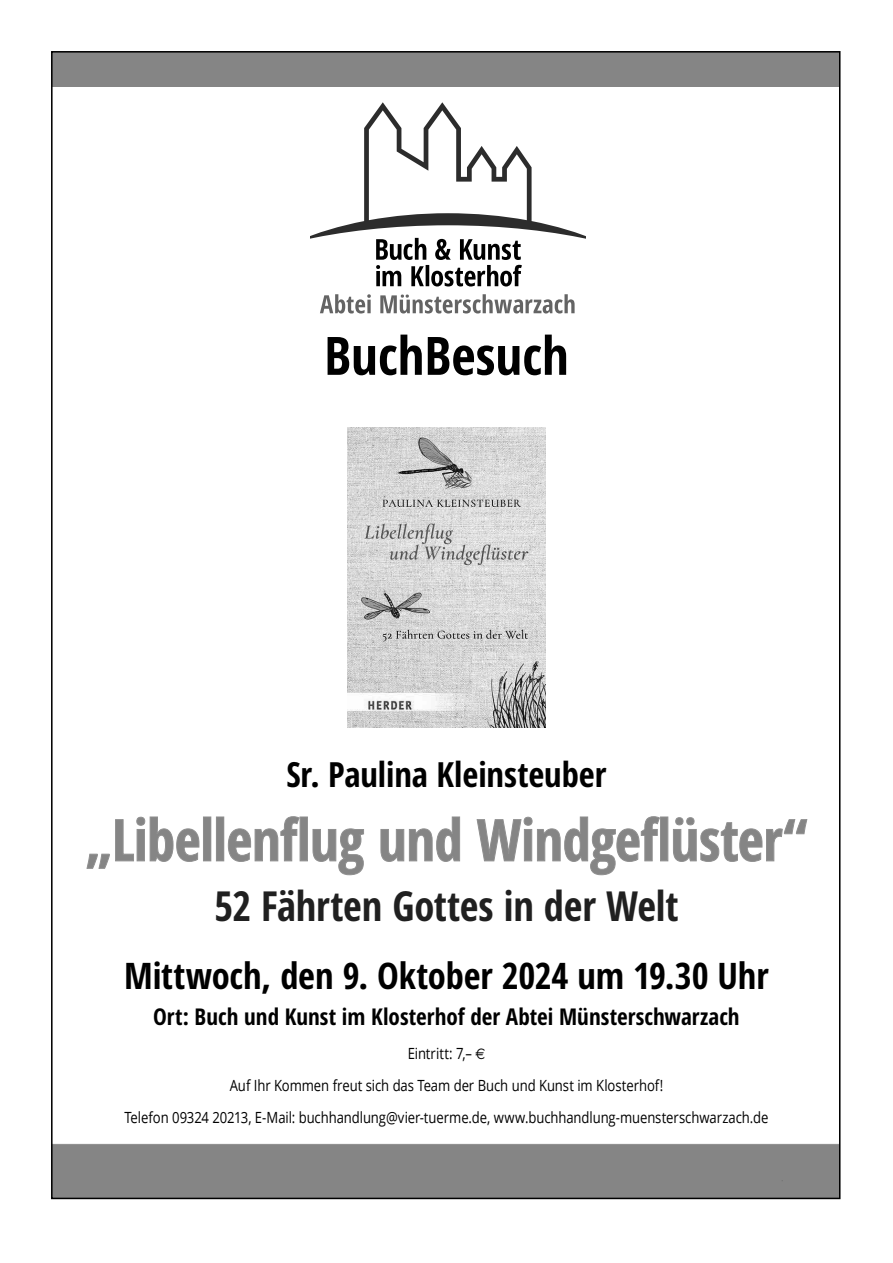
<style>
.page{position:relative;width:893px;height:1263px;background:#fff}
.page>*{position:absolute;margin:0;border:0;box-sizing:border-box;transform-origin:0 0}
.t1{font:700 condensed 57.75px "Open Sans";letter-spacing:-.01em;color:#858585}
.t2{font:700 condensed 52.95px "Open Sans";color:#000}
.t3{font:700 condensed 41.4px "Open Sans";letter-spacing:-.005em;color:#202020}
.t4{font:700 condensed 36.6px "Open Sans";letter-spacing:-.005em;color:#000}
.t5{font:700 condensed 34.65px "Open Sans";letter-spacing:-.005em;color:#000}
.t6{font:700 condensed 23.1px "Open Sans";color:#000}
.t7{font:15.45px/32px "Open Sans";letter-spacing:-.005em;color:#000;text-align:center;scale:.85 1}
.s1{font-family:"Euro Sans"}
</style>
<div class="page">
<div style="left:52px;top:52px;width:788px;height:35px;background:#858585"></div>
<svg style="left:320px;top:294px;width:255px;height:19px"></svg>
<svg style="left:311px;top:102px;width:274px;height:184px"></svg>
<svg style="left:86px;top:593px;width:722px;height:283px"></svg>
<img style="left:348px;top:427px;width:197px;height:300px">
<div style="left:54px;top:1143px;width:783px;height:53px;background:#858585"></div>
<h2 class="t2" style="left:324px;top:319px;width:246px">BuchBesuch</h2>
<h3 class="t5" style="left:286px;top:751px;width:321px">Sr. Paulina Kleinsteuber</h3>
<h1 class="t1" style="left:86px;top:800px;width:723px">„Libellenflug und Windgeflüster“</h1>
<h3 class="t3" style="left:214px;top:877px;width:466px">52 Fährten Gottes in der Welt</h3>
<h3 class="t4" style="left:124px;top:950px;width:646px">Mittwoch, den 9. Oktober 2024 um 19.30 Uhr</h3>
<h3 class="t6" style="left:153px;top:1000px;width:588px">Ort: Buch und Kunst im Klosterhof der Abtei Münsterschwarzach</h3>
<p class="t7" style="left:124px;top:1037px;width:759px">Eintritt: 7,– <span class="s1">€<br></span>Auf Ihr Kommen freut sich das Team der Buch und Kunst im Klosterhof!<br>Telefon 09324 20213, E-Mail: buchhandlung@vier-tuerme.de, www.buchhandlung-muensterschwarzach.de</p>
</div>
